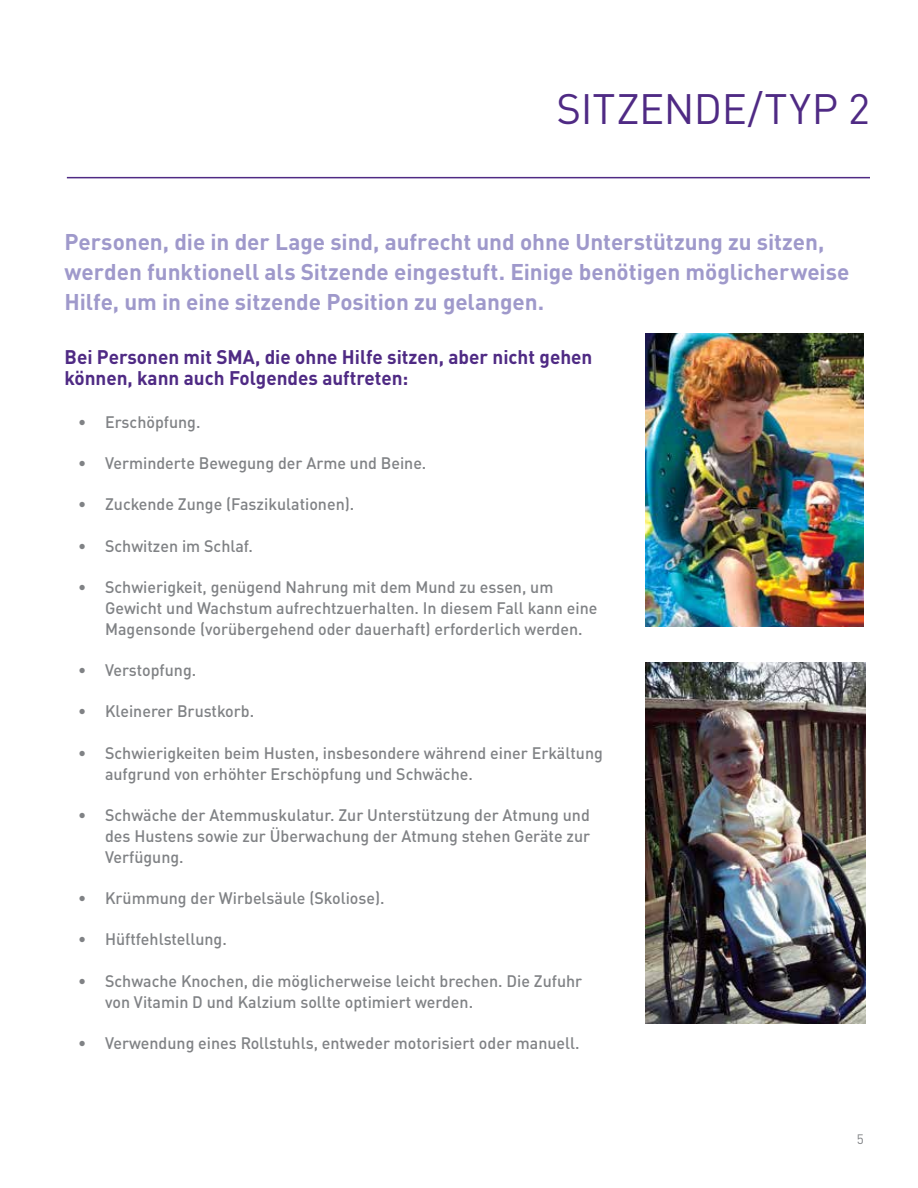
<style>
.page{position:relative;width:918px;height:1188px;background:#fff}
.page>*{position:absolute;margin:0;border:0;box-sizing:border-box;transform-origin:0 0}
.t1{font:42px "DINOT";letter-spacing:-.01em;color:#4f2a84}
.t2{font:700 22.5px/30px "DINOT";letter-spacing:-.005em;color:#9f99cb}
.t3{font:700 19.5px/21px "DINOT";color:#4f2a84}
.t4{font:500 16.5px/21px "DINOT";color:#808285}
.t5{font:13.5px "DINOT";color:#808285}
</style>
<div class="page">
<img style="left:646px;top:334px;width:218px;height:293px">
<img style="left:646px;top:662px;width:220px;height:362px">
<hr style="left:67px;top:177px;width:803px;height:1px;background:#4f2a84">
<h1 class="t1" style="left:556px;top:83px;width:315px">SITZENDE/TYP 2</h1>
<h2 class="t2" style="left:65px;top:226px;width:787px">Personen, die in der Lage sind, aufrecht und ohne Unterstützung zu sitzen, werden funktionell als Sitzende eingestuft. Einige benötigen möglicherweise<br>Hilfe, um in eine sitzende Position zu gelangen.</h2>
<p class="t3" style="left:65px;top:345px;width:529px">Bei Personen mit SMA, die ohne Hilfe sitzen, aber nicht gehen können, kann auch Folgendes auftreten:</p>
<p class="t4" style="left:78px;top:411px;width:124px">• Erschöpfung.</p>
<p class="t4" style="left:78px;top:452px;width:350px">• Verminderte Bewegung der Arme und Beine.</p>
<p class="t4" style="left:78px;top:493px;width:278px">• Zuckende Zunge (Faszikulationen).</p>
<p class="t4" style="left:78px;top:535px;width:176px">• Schwitzen im Schlaf.</p>
<p class="t4" style="left:105px;top:576px;width:494px;text-indent:-27px">• Schwierigkeit, genügend Nahrung mit dem Mund zu essen, um<br>Gewicht und Wachstum aufrechtzuerhalten. In diesem Fall kann eine<br>Magensonde (vorübergehend oder dauerhaft) erforderlich werden.</p>
<p class="t4" style="left:78px;top:659px;width:120px">• Verstopfung.</p>
<p class="t4" style="left:78px;top:700px;width:178px">• Kleinerer Brustkorb.</p>
<p class="t4" style="left:105px;top:742px;width:499px;text-indent:-27px">• Schwierigkeiten beim Husten, insbesondere während einer Erkältung aufgrund von erhöhter Erschöpfung und Schwäche.</p>
<p class="t4" style="left:105px;top:804px;width:487px;text-align:justify;text-indent:-27px">• Schwäche der Atemmuskulatur. Zur Unterstützung der Atmung und des Hustens sowie zur Überwachung der Atmung stehen Geräte zur Verfügung.</p>
<p class="t4" style="left:78px;top:887px;width:308px">• Krümmung der Wirbelsäule (Skoliose).</p>
<p class="t4" style="left:78px;top:928px;width:150px">• Hüftfehlstellung.</p>
<p class="t4" style="left:105px;top:970px;width:479px;text-indent:-27px">• Schwache Knochen, die möglicherweise leicht brechen. Die Zufuhr von Vitamin D und Kalzium sollte optimiert werden.</p>
<p class="t4" style="left:78px;top:1032px;width:503px">• Verwendung eines Rollstuhls, entweder motorisiert oder manuell.</p>
<p class="t5" style="left:857px;top:1131px;width:9px">5</p>
</div>
